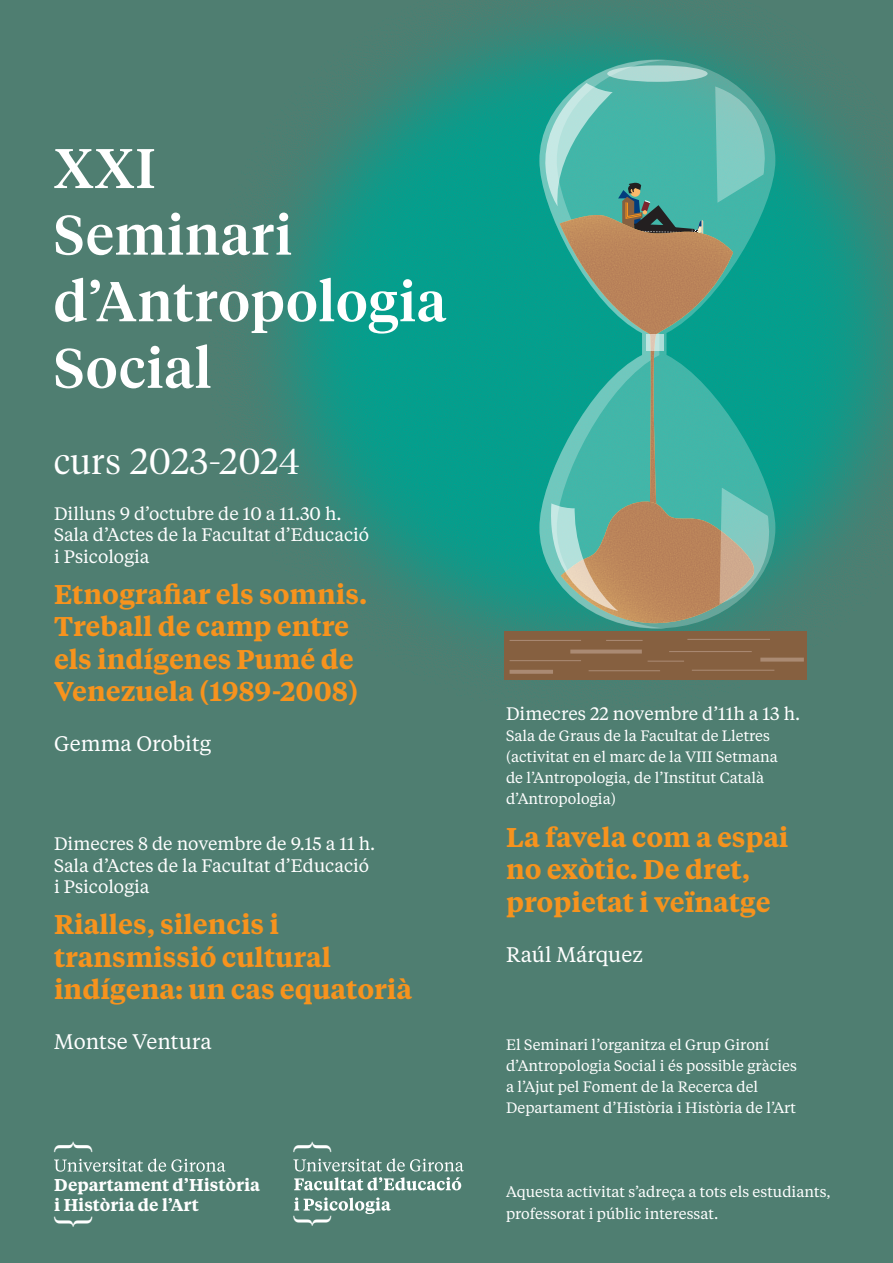
<style>
.page{position:relative;width:893px;height:1263px;background:#4f7e71}
.page>*{position:absolute;margin:0;border:0;box-sizing:border-box;transform-origin:0 0}
.t1{font:500 55.5px "Tiempos Headline";letter-spacing:.02em;color:#fff}
.t2{font:300 41.85px "Tiempos Headline";color:#fff}
.t3{font:300 41.55px "Tiempos Headline";color:#fff}
.t4{font:300 36px "Tiempos Headline";letter-spacing:.02em;color:#fff}
.t5{font:600 27px/32.4px "Tiempos Text";color:#f7931d}
.t6{font:21px "Tiempos Text";color:#fff}
.t7{font:18px "Tiempos Text";color:#fff}
.t8{font:600 17.1px "Tiempos Text";color:#fff}
.t9{font:15px/21px "Tiempos Text";color:#fff}
</style>
<div class="page">
<img style="left:210px;top:0;width:683px;height:710px">
<svg style="left:666px;top:60px;width:109px;height:568px;background:#20a191"></svg>
<div style="left:504px;top:631px;width:302px;height:49px;background:#866040"></div>
<hr style="left:510px;top:640px;width:71px;height:1px;background:#aa8a73">
<svg style="left:570px;top:649px;width:72px;height:4px"></svg>
<hr style="left:510px;top:660px;width:71px;height:1px;background:#aa8a73">
<hr style="left:589px;top:670px;width:71px;height:1px;background:#aa8a73">
<hr style="left:606px;top:640px;width:37px;height:1px;background:#aa8a73">
<hr style="left:648px;top:661px;width:36px;height:1px;background:#aa8a73">
<hr style="left:687px;top:639px;width:83px;height:1px;background:#aa8a73">
<hr style="left:669px;top:651px;width:83px;height:1px;background:#aa8a73">
<hr style="left:692px;top:670px;width:82px;height:1px;background:#aa8a73">
<svg style="left:760px;top:658px;width:44px;height:4px"></svg>
<hr style="left:510px;top:670px;width:43px;height:4px;background:#aa8a73">
<svg style="left:539px;top:60px;width:127px;height:569px;background:#19a090"></svg>
<img style="left:560px;top:215px;width:173px;height:273px">
<svg style="left:607px;top:65px;width:101px;height:17px"></svg>
<svg style="left:715px;top:86px;width:51px;height:117px;background:#6ebfb5"></svg>
<svg style="left:646px;top:334px;width:18px;height:17px"></svg>
<svg style="left:544px;top:83px;width:159px;height:161px;background:#5cae9e"></svg>
<svg style="left:545px;top:488px;width:226px;height:137px;background:#8ca187"></svg>
<svg style="left:54px;top:1158px;width:172px;height:14px"></svg>
<svg style="left:293px;top:1158px;width:171px;height:13px"></svg>
<svg style="left:294px;top:1197px;width:97px;height:17px"></svg>
<svg style="left:294px;top:1177px;width:167px;height:13px"></svg>
<p class="t1" style="left:54px;top:130px;width:103px">XXI</p>
<p class="t1" style="left:54px;top:197px;width:239px">Seminari</p>
<p class="t1" style="left:54px;top:264px;width:394px">d’Antropologia</p>
<p class="t1" style="left:54px;top:330px;width:159px">Social</p>
<p class="t4" style="left:54px;top:437px;width:247px">curs 2023-2024</p>
<p class="t7" style="left:54px;top:501px;width:289px">Dilluns 9 d’octubre de 10 a 11.30 h.</p>
<p class="t7" style="left:54px;top:523px;width:317px">Sala d’Actes de la Facultat d’Educació</p>
<p class="t7" style="left:54px;top:544px;width:97px">i Psicologia</p>
<p class="t5" style="left:54px;top:577px;width:315px">Etnografiar els somnis.<br>Treball de camp entre els indígenes Pumé de<br>Venezuela (1989-2008)</p>
<p class="t6" style="left:54px;top:730px;width:159px">Gemma Orobitg</p>
<p class="t7" style="left:54px;top:831px;width:323px">Dimecres 8 de novembre de 9.15 a 11 h.</p>
<p class="t7" style="left:54px;top:853px;width:317px">Sala d’Actes de la Facultat d’Educació</p>
<p class="t7" style="left:54px;top:875px;width:97px">i Psicologia</p>
<p class="t5" style="left:54px;top:907px;width:360px">Rialles, silencis i transmissió cultural indígena: un cas equatorià</p>
<p class="t6" style="left:54px;top:1028px;width:159px">Montse Ventura</p>
<h2 class="t2" style="left:43px;top:1154px;width:16px;rotate:-90deg">}</h2>
<p class="t8" style="left:54px;top:1172px;width:207px">Departament d’Història</p>
<p class="t8" style="left:54px;top:1193px;width:146px">i Història de l’Art</p>
<h2 class="t2" style="left:43px;top:1229px;width:16px;rotate:-90deg">{</h2>
<h3 class="t3" style="left:283px;top:1154px;width:16px;rotate:-90deg">}</h3>
<h3 class="t3" style="left:283px;top:1228px;width:16px;rotate:-90deg">{</h3>
<p class="t7" style="left:506px;top:701px;width:296px">Dimecres 22 novembre d’11h a 13 h.</p>
<p class="t9" style="left:506px;top:724px;width:266px">Sala de Graus de la Facultat de Lletres</p>
<p class="t9" style="left:506px;top:745px;width:273px">(activitat en el marc de la VIII Setmana de l’Antropologia, de l’Institut Català d’Antropologia)</p>
<p class="t5" style="left:506px;top:820px;width:284px">La favela com a espai no exòtic. De dret, propietat i veïnatge</p>
<p class="t6" style="left:506px;top:940px;width:138px">Raúl Márquez</p>
<p class="t9" style="left:506px;top:1034px;width:292px">El Seminari l’organitza el Grup Gironí d’Antropologia Social i és possible gràcies a l’Ajut pel Foment de la Recerca del Departament d’Història i Història de l’Art</p>
<p class="t9" style="left:506px;top:1180px;width:326px;line-height:21.6px">Aquesta activitat s’adreça a tots els estudiants, professorat i públic interessat.</p>
</div>
